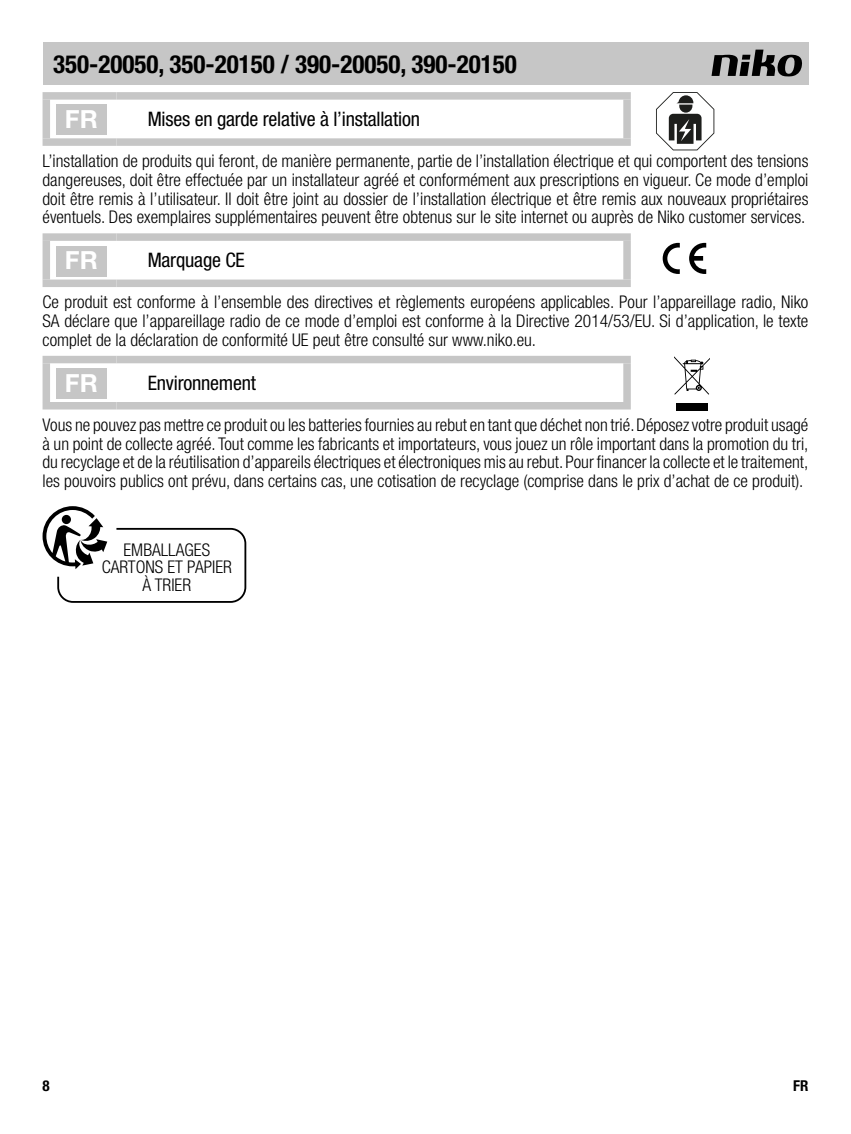
<style>
.page{position:relative;width:851px;height:1134px;background:#fff}
.page>*{position:absolute;margin:0;border:0;box-sizing:border-box;transform-origin:0 0}
.t1{font:700 condensed 25px "Helvetica Neue LT Pro";color:#000}
.t2{font:700 25px "Helvetica Neue LT Pro";color:#fff}
.t3{font:condensed 20px "Helvetica Neue LT Pro";letter-spacing:-.01em;color:#000}
.t4{font:300 condensed 17.5px/18.8px "Helvetica Neue LT Pro";color:#000;text-align:justify}
.t5{font:700 condensed 15px "Helvetica Neue LT Pro";color:#000}
</style>
<div class="page">
<div style="left:43px;top:43px;width:765px;height:42px;background:#c6c6c6"></div>
<svg style="left:711px;top:50px;width:90px;height:26px"></svg>
<div style="left:43px;top:92px;width:73px;height:8px;background:#c6c6c6"></div>
<div style="left:43px;top:100px;width:7px;height:38px;background:#c6c6c6"></div>
<div style="left:116px;top:92px;width:514px;height:8px;background:#c6c6c6"></div>
<div style="left:623px;top:100px;width:7px;height:38px;background:#c6c6c6"></div>
<div style="left:43px;top:138px;width:73px;height:8px;background:#c6c6c6"></div>
<div style="left:116px;top:138px;width:514px;height:8px;background:#c6c6c6"></div>
<div style="left:56px;top:105px;width:50px;height:30px;background:#c6c6c6"></div>
<svg style="left:656px;top:92px;width:58px;height:58px"></svg>
<div style="left:43px;top:233px;width:73px;height:8px;background:#c6c6c6"></div>
<div style="left:43px;top:241px;width:7px;height:39px;background:#c6c6c6"></div>
<div style="left:116px;top:233px;width:514px;height:8px;background:#c6c6c6"></div>
<div style="left:623px;top:241px;width:7px;height:39px;background:#c6c6c6"></div>
<div style="left:43px;top:280px;width:73px;height:7px;background:#c6c6c6"></div>
<div style="left:116px;top:280px;width:514px;height:7px;background:#c6c6c6"></div>
<div style="left:56px;top:246px;width:50px;height:30px;background:#c6c6c6"></div>
<svg style="left:689px;top:243px;width:17px;height:31px"></svg>
<svg style="left:662px;top:243px;width:17px;height:31px"></svg>
<div style="left:43px;top:356px;width:73px;height:7px;background:#c6c6c6"></div>
<div style="left:43px;top:363px;width:7px;height:39px;background:#c6c6c6"></div>
<div style="left:116px;top:356px;width:514px;height:7px;background:#c6c6c6"></div>
<div style="left:623px;top:363px;width:7px;height:39px;background:#c6c6c6"></div>
<div style="left:43px;top:402px;width:73px;height:7px;background:#c6c6c6"></div>
<div style="left:116px;top:402px;width:514px;height:7px;background:#c6c6c6"></div>
<div style="left:56px;top:368px;width:50px;height:31px;background:#c6c6c6"></div>
<svg style="left:674px;top:356px;width:35px;height:39px"></svg>
<div style="left:676px;top:403px;width:31px;height:8px;background:#000"></div>
<svg style="left:43px;top:506px;width:203px;height:97px"></svg>
<h1 class="t1" style="left:53px;top:49px;width:465px">350-20050, 350-20150 / 390-20050, 390-20150</h1>
<h1 class="t2" style="left:65px;top:104px;width:34px">FR</h1>
<p class="t3" style="left:148px;top:107px;width:274px">Mises en garde relative à l’installation</p>
<p class="t4" style="left:43px;top:151px;width:767px">L’installation de produits qui feront, de manière permanente, partie de l’installation électrique et qui comportent des tensions dangereuses, doit être effectuée par un installateur agréé et conformément aux prescriptions en vigueur. Ce mode d’emploi doit être remis à l’utilisateur. Il doit être joint au dossier de l’installation électrique et être remis aux nouveaux propriétaires éventuels. Des exemplaires supplémentaires peuvent être obtenus sur le site internet ou auprès de Niko customer services.</p>
<h1 class="t2" style="left:65px;top:245px;width:34px">FR</h1>
<p class="t3" style="left:148px;top:249px;width:99px">Marquage CE</p>
<p class="t4" style="left:43px;top:293px;width:767px">Ce produit est conforme à l’ensemble des directives et règlements européens applicables. Pour l’appareillage radio, Niko SA déclare que l’appareillage radio de ce mode d’emploi est conforme à la Directive 2014/53/EU. Si d’application, le texte complet de la déclaration de conformité UE peut être consulté sur www.niko.eu.</p>
<h1 class="t2" style="left:65px;top:367px;width:34px">FR</h1>
<p class="t3" style="left:148px;top:371px;width:110px">Environnement</p>
<p class="t4" style="left:43px;top:415px;width:767px">Vous ne pouvez pas mettre ce produit ou les batteries fournies au rebut en tant que déchet non trié. Déposez votre produit usagé à un point de collecte agréé. Tout comme les fabricants et importateurs, vous jouez un rôle important dans la promotion du tri, du recyclage et de la réutilisation d’appareils électriques et électroniques mis au rebut. Pour financer la collecte et le traitement, les pouvoirs publics ont prévu, dans certains cas, une cotisation de recyclage (comprise dans le prix d’achat de ce produit).</p>
<p class="t4" style="left:102px;top:541px;width:132px;line-height:17.5px;text-align:center">EMBALLAGES<br>CARTONS ET PAPIER<br>À TRIER</p>
<p class="t5" style="left:43px;top:1077px;width:9px">8</p>
<p class="t5" style="left:793px;top:1077px;width:17px">FR</p>
</div>
